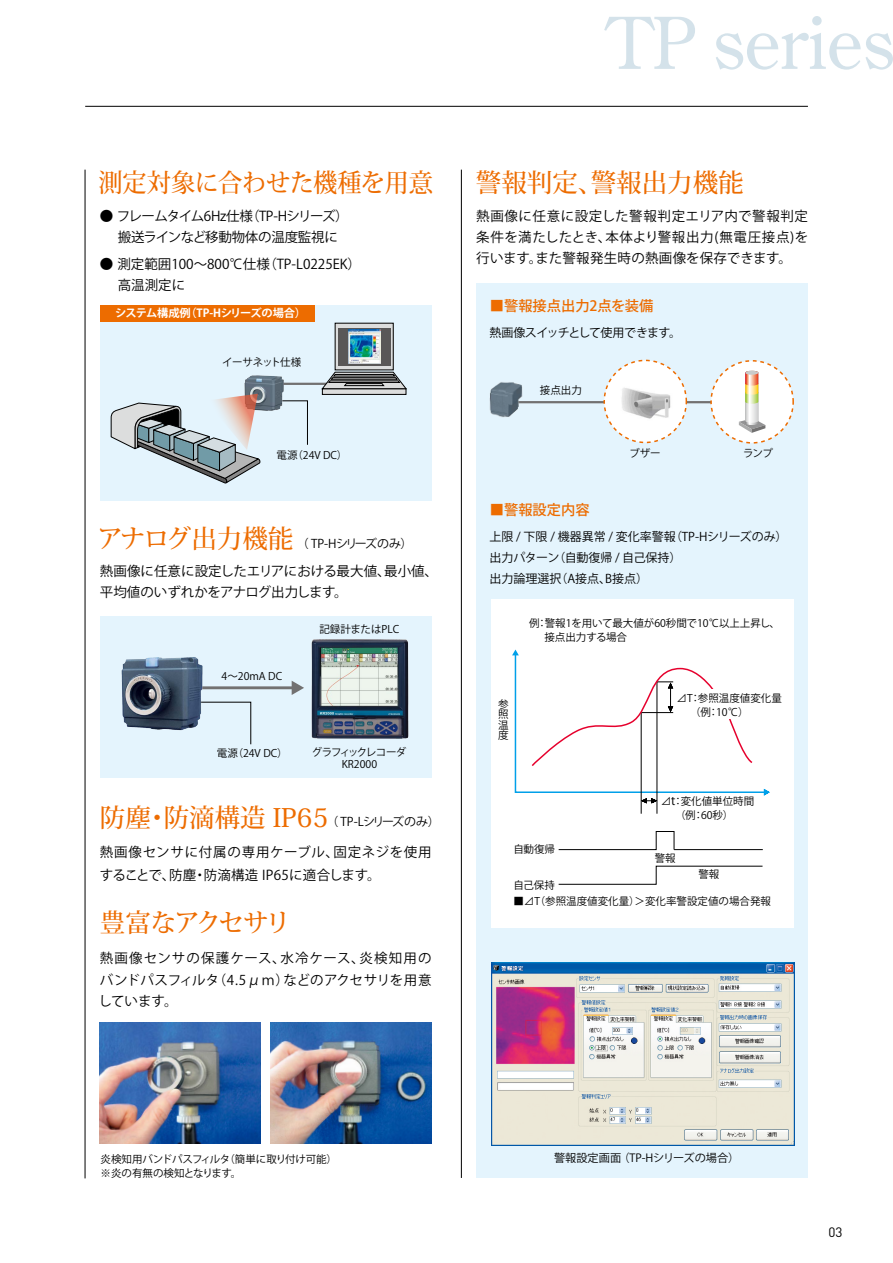
<style>
.page{position:relative;width:893px;height:1263px;background:#fff}
.page>*{position:absolute;margin:0;border:0;box-sizing:border-box;transform-origin:0 0}
.t1{font:500 25.5px "Koz Min Pro";color:#ed6c00}
.t2{font:500 25.5px "Koz Min Pro";color:#ed6c00;scale:.95 1}
.t3{font:500 25.5px "Koz Min Pro";letter-spacing:-.06em;color:#ed6c00}
.t4{font:500 14.25px "Koz Go Pro";color:#ed6c00}
.t5{font:13.5px/21px "Koz Go Pro";color:#000}
.t6{font:13.5px/22.5px "Koz Go Pro";letter-spacing:.02em;color:#000}
.t7{font:13.5px/21px "Koz Go Pro";letter-spacing:-.03em;color:#000;text-align:center}
.t8{font:13.5px "DIN";color:#000}
.t9{font:12px/21px "Koz Go Pro";color:#000}
.t10{font:12px "Koz Go Pro";letter-spacing:-.06em;color:#000}
.t11{font:12px "Koz Go Pro";letter-spacing:-.04em;color:#000}
.t12{font:11.25px "Koz Go Pro";color:#000}
.t13{font:700 11.1px "Koz Go Pro";letter-spacing:-.045em;color:#fff}
.t14{font:10.5px/10.5px "Koz Go Pro";color:#000}
.t15{font:10.5px/12.6px "Koz Go Pro";letter-spacing:-.045em;color:#000;text-align:center}
.t16{font:10.5px "Koz Go Pro";letter-spacing:-.06em;color:#000}
.s1{font-family:"Koz Min Pro";font-weight:500;font-size:25.5px;color:#ed6c00}
.s2{font-size:12px}
</style>
<div class="page">
<img style="left:84px;top:228px;width:1px;height:603px">
<div style="left:476px;top:283px;width:332px;height:895px;background:#e4f4fd"></div>
<div style="left:491px;top:599px;width:303px;height:329px;background:#fff"></div>
<div style="left:100px;top:616px;width:332px;height:162px;background:#e4f4fd"></div>
<hr style="left:85px;top:106px;width:723px;height:1px;background:#000">
<svg style="left:604px;top:17px;width:91px;height:52px"></svg>
<svg style="left:716px;top:16px;width:177px;height:54px"></svg>
<hr style="left:461px;top:170px;width:1px;height:1008px;background:#000">
<hr style="left:85px;top:170px;width:1px;height:1008px;background:#000">
<svg style="left:213px;top:702px;width:38px;height:43px"></svg>
<hr style="left:191px;top:686px;width:103px;height:3px;background:#727171">
<svg style="left:292px;top:681px;width:12px;height:14px"></svg>
<img style="left:121px;top:657px;width:92px;height:74px">
<img style="left:311px;top:639px;width:98px;height:100px">
<img style="left:100px;top:1022px;width:161px;height:122px">
<img style="left:270px;top:1022px;width:162px;height:122px">
<hr style="left:512px;top:401px;width:216px;height:2px;background:#727171">
<div style="left:711px;top:361px;width:82px;height:82px;background:#fff;border-radius:50%"></div>
<div style="left:710px;top:360px;width:84px;height:84px;border:2px dashed #ed6c00;border-radius:50%"></div>
<svg style="left:739px;top:371px;width:26px;height:62px"></svg>
<svg style="left:745px;top:371px;width:13px;height:4px"></svg>
<div style="left:604px;top:360px;width:82px;height:82px;background:#fff;border-radius:50%"></div>
<div style="left:603px;top:360px;width:84px;height:83px;border:2px dashed #ed6c00;border-radius:50%"></div>
<img style="left:622px;top:388px;width:49px;height:31px">
<img style="left:489px;top:382px;width:38px;height:36px">
<div style="left:100px;top:305px;width:332px;height:196px;background:#e4f4fd"></div>
<div style="left:100px;top:305px;width:215px;height:17px;background:#ed6c00"></div>
<svg style="left:287px;top:400px;width:21px;height:45px"></svg>
<hr style="left:271px;top:383px;width:75px;height:2px;background:#727171">
<svg style="left:337px;top:325px;width:54px;height:43px"></svg>
<div style="left:322px;top:389px;width:84px;height:5px;background:#dcdddd"></div>
<div style="left:322px;top:388px;width:84px;height:7px;border:1px solid #000"></div>
<div style="left:338px;top:328px;width:52px;height:37px;background:#595757"></div>
<svg style="left:321px;top:372px;width:86px;height:17px"></svg>
<img style="left:348px;top:330px;width:32px;height:33px">
<img style="left:244px;top:375px;width:43px;height:36px">
<svg style="left:111px;top:394px;width:149px;height:90px"></svg>
<hr style="left:657px;top:682px;width:1px;height:132px;background:#000">
<hr style="left:641px;top:712px;width:1px;height:102px;background:#000">
<hr style="left:674px;top:849px;width:89px;height:1px;background:#000">
<svg style="left:558px;top:831px;width:116px;height:19px"></svg>
<svg style="left:558px;top:866px;width:205px;height:19px"></svg>
<svg style="left:512px;top:649px;width:258px;height:154px"></svg>
<div style="left:711px;top:689px;width:30px;height:30px;background:#fff"></div>
<img style="left:491px;top:962px;width:303px;height:183px">
<h1 class="t2" style="left:98px;top:165px;width:354px">測定対象に合わせた機種を用意</h1>
<p class="t7" style="left:100px;top:206px;width:250px">● フレームタイム6Hz仕様（TP-Hシリーズ）搬送ラインなど移動物体の温度監視に</p>
<p class="t5" style="left:118px;top:254px;width:245px;text-indent:-18px">● 測定範囲100～800℃仕様（TP-L0225EK）高温測定に</p>
<p class="t13" style="left:115px;top:306px;width:192px">システム構成例（TP-Hシリーズの場合）</p>
<p class="t16" style="left:222px;top:356px;width:80px">イーサネット仕様</p>
<p class="t14" style="left:277px;top:450px;width:72px">電源（24V DC）</p>
<h1 class="t1" style="left:97px;top:520px;width:198px">アナログ出力機能</h1>
<p class="t10" style="left:297px;top:536px;width:117px">（ TP-Hシリーズのみ）</p>
<p class="t5" style="left:100px;top:560px;width:340px">熱画像に任意に設定したエリアにおける最大値、最小値、平均値のいずれかをアナログ出力します。</p>
<p class="t14" style="left:222px;top:671px;width:62px">4～20mA DC</p>
<p class="t14" style="left:319px;top:624px;width:81px">記録計またはPLC</p>
<p class="t14" style="left:217px;top:748px;width:72px">電源（24V DC）</p>
<p class="t15" style="left:312px;top:746px;width:96px">グラフィックレコーダ<br>KR2000</p>
<p class="t10" style="left:100px;top:814px;width:341px"><span class="s1">防塵・防滴構造 IP65</span>（ TP-Lシリーズのみ）</p>
<p class="t6" style="left:100px;top:841px;width:333px">熱画像センサに付属の専用ケーブル、固定ネジを使用することで、防塵・防滴構造 IP65に適合します。</p>
<h1 class="t3" style="left:100px;top:904px;width:192px">豊富なアクセサリ</h1>
<p class="t5" style="left:98px;top:948px;width:335px;text-align:justify">熱画像センサの保護ケース、水冷ケース、炎検知用のバンドパスフィルタ（4.5μｍ）などのアクセサリを用意しています。</p>
<h1 class="t1" style="left:476px;top:165px;width:269px">警報判定、警報出力機能</h1>
<p class="t5" style="left:476px;top:206px;width:334px;text-align:justify">熱画像に任意に設定した警報判定エリア内で警報判定条件を満たしたとき、本体より警報出力(無電圧接点)を行います。また警報発生時の熱画像を保存できます。</p>
<p class="t4" style="left:490px;top:297px;width:165px">■警報接点出力2点を装備</p>
<p class="t11" style="left:489px;top:325px;width:193px">熱画像スイッチとして使用できます。</p>
<p class="t14" style="left:529px;top:385px;width:54px">　接点出力</p>
<p class="t4" style="left:490px;top:501px;width:101px">■警報設定内容</p>
<p class="t14" style="left:629px;top:448px;width:33px">ブザー</p>
<p class="t14" style="left:743px;top:449px;width:31px">ランプ</p>
<p class="t9" style="left:489px;top:527px;width:300px">上限 / 下限 / 機器異常 / 変化率警報（TP-Hシリーズのみ）出力パターン（自動復帰 / 自己保持）<br>出力論理選択（A接点、B接点）</p>
<p class="t14" style="left:529px;top:617px;width:253px;line-height:13.5px">例：警報1を用いて最大値が60秒間で10℃以上上昇し、　 接点出力する場合</p>
<p class="t14" style="left:498px;top:699px;width:12px;text-align:justify">参照温度</p>
<p class="t14" style="left:690px;top:692px;width:93px;line-height:13.5px;text-indent:-13px">⊿T：参照温度値変化量（例：10℃）</p>
<p class="t14" style="left:513px;top:844px;width:43px">自動復帰</p>
<p class="t14" style="left:513px;top:880px;width:43px">自己保持</p>
<p class="t14" style="left:661px;top:795px;width:95px;line-height:13.5px;text-align:center">⊿<span class="s2">t</span>：変化値単位時間（例：60秒）　</p>
<p class="t14" style="left:655px;top:853px;width:22px">警報</p>
<p class="t14" style="left:698px;top:869px;width:22px">警報</p>
<p class="t14" style="left:513px;top:896px;width:259px">■⊿T（参照温度値変化量）＞変化率警設定値の場合発報</p>
<p class="t14" style="left:101px;top:1152px;width:238px;line-height:14.2px">炎検知用バンドパスフィルタ（簡単に取り付け可能）※炎の有無の検知となります。</p>
<p class="t12" style="left:554px;top:1151px;width:187px">警報設定画面 （TP-Hシリーズの場合）</p>
<p class="t8" style="left:828px;top:1223px;width:16px">03</p>
</div>
